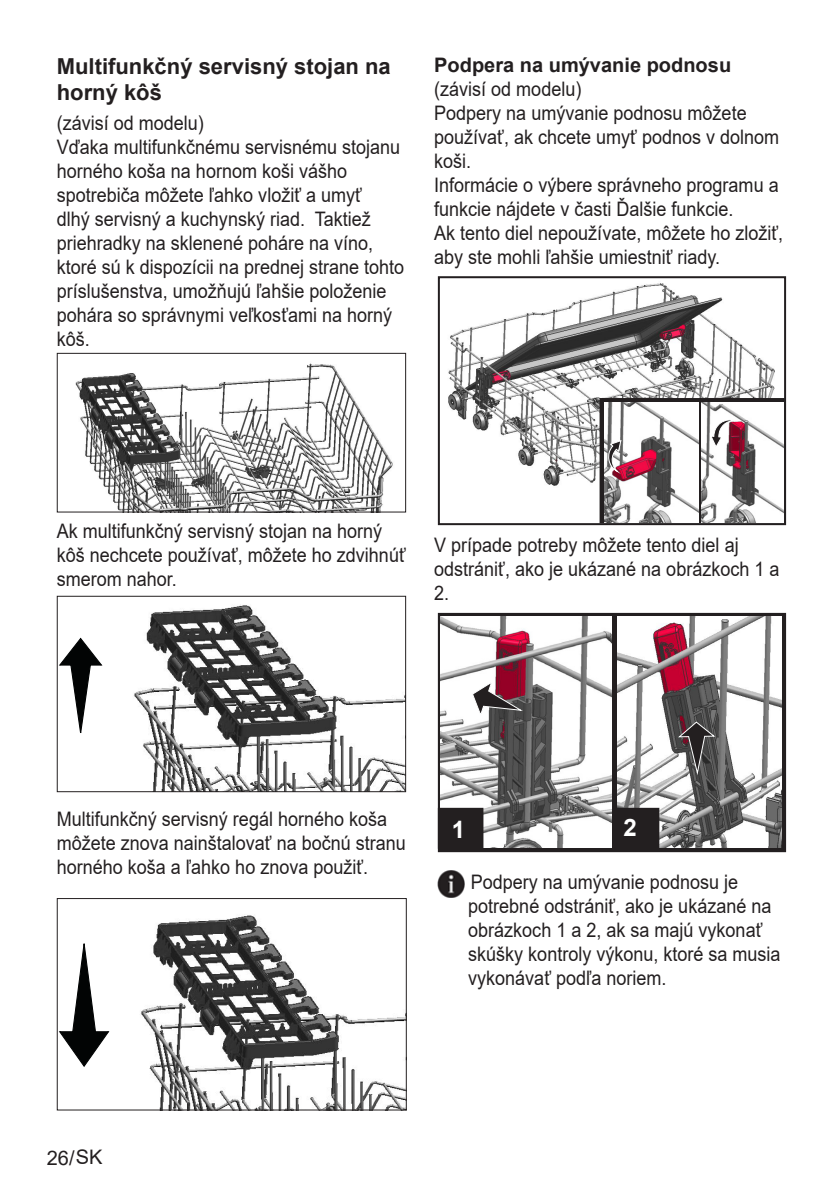
<style>
.page{position:relative;width:840px;height:1191px;background:#fff}
.page>*{position:absolute;margin:0;border:0;box-sizing:border-box;transform-origin:0 0}
.t1{font:700 24px "Arial";color:#fff}
.Baslik{font:700 22px/26.4px "Arial";color:#231f20}
.Yazi_alanlari{font:20px/24px "Arial";color:#231f20;scale:.9 1}
.Girintili_Yazi{font:20px/24px "Arial";color:#231f20;scale:.9 1}
.Alt_Baslik{font:700 20px "Arial";color:#231f20}
.Yazi_alanlari-2{font:20px "Arial";color:#231f20}
</style>
<div class="page">
<img style="left:75px;top:363px;width:318px;height:147px">
<div style="left:57px;top:353px;width:349px;height:159px;border:1px solid #231f20"></div>
<img style="left:102px;top:604px;width:302px;height:186px">
<svg style="left:59px;top:637px;width:43px;height:96px"></svg>
<div style="left:57px;top:596px;width:349px;height:196px;border:1px solid #231f20"></div>
<img style="left:109px;top:915px;width:295px;height:193px">
<svg style="left:59px;top:943px;width:50px;height:124px"></svg>
<div style="left:57px;top:898px;width:349px;height:212px;border:1px solid #231f20"></div>
<img style="left:448px;top:276px;width:339px;height:230px">
<div style="left:437px;top:276px;width:348px;height:249px;border:2px solid #231f20"></div>
<svg style="left:602px;top:401px;width:179px;height:119px"></svg>
<div style="left:599px;top:398px;width:185px;height:125px;border:2px solid #231f20"></div>
<img style="left:701px;top:403px;width:81px;height:119px">
<img style="left:604px;top:403px;width:93px;height:119px">
<svg style="left:608px;top:440px;width:13px;height:34px"></svg>
<svg style="left:709px;top:419px;width:29px;height:29px"></svg>
<svg style="left:440px;top:616px;width:342px;height:233px;fill:#231f20"></svg>
<div style="left:437px;top:613px;width:348px;height:239px;border:2px solid #231f20"></div>
<img style="left:440px;top:616px;width:171px;height:231px">
<img style="left:616px;top:617px;width:165px;height:230px">
<svg style="left:471px;top:680px;width:54px;height:38px"></svg>
<svg style="left:676px;top:721px;width:40px;height:56px;background:#605d5e"></svg>
<div style="left:438px;top:809px;width:44px;height:38px;background:#231f20"></div>
<div style="left:437px;top:808px;width:46px;height:40px;border:2px solid #231f20"></div>
<div style="left:614px;top:809px;width:44px;height:38px;background:#231f20"></div>
<div style="left:613px;top:808px;width:46px;height:40px;border:2px solid #231f20"></div>
<img style="left:437px;top:870px;width:28px;height:27px">
<p class="Baslik" style="left:57px;top:53px;width:335px">Multifunkčný servisný stojan na horný kôš</p>
<p class="Yazi_alanlari" style="left:57px;top:111px;width:165px">(závisí od modelu)</p>
<p class="Yazi_alanlari" style="left:57px;top:135px;width:387px">Vďaka multifunkčnému servisnému stojanu horného koša na hornom koši vášho spotrebiča môžete ľahko vložiť a umyť<br>dlhý servisný a kuchynský riad. Taktiež priehradky na sklenené poháre na víno, ktoré sú k dispozícii na prednej strane tohto príslušenstva, umožňujú ľahšie položenie pohára so správnymi veľkosťami na horný kôš.</p>
<p class="Alt_Baslik" style="left:434px;top:51px;width:298px">Podpera na umývanie podnosu</p>
<p class="Yazi_alanlari" style="left:434px;top:77px;width:165px">(závisí od modelu)</p>
<p class="Yazi_alanlari" style="left:434px;top:101px;width:384px">Podpery na umývanie podnosu môžete používať, ak chcete umyť podnos v dolnom koši.</p>
<p class="Yazi_alanlari" style="left:434px;top:173px;width:384px">Informácie o výbere správneho programu a funkcie nájdete v časti Ďalšie funkcie.</p>
<p class="Yazi_alanlari" style="left:434px;top:221px;width:389px">Ak tento diel nepoužívate, môžete ho zložiť, aby ste mohli ľahšie umiestniť riady.</p>
<p class="Yazi_alanlari" style="left:57px;top:519px;width:389px">Ak multifunkčný servisný stojan na horný kôš nechcete používať, môžete ho zdvihnúť smerom nahor.</p>
<p class="Yazi_alanlari" style="left:434px;top:533px;width:385px">V prípade potreby môžete tento diel aj odstrániť, ako je ukázané na obrázkoch 1 a<br>2.</p>
<p class="Yazi_alanlari" style="left:57px;top:807px;width:389px">Multifunkčný servisný regál horného koša môžete znova nainštalovať na bočnú stranu horného koša a ľahko ho znova použiť.</p>
<p class="t1" style="left:451px;top:812px;width:15px">1</p>
<p class="t1" style="left:623px;top:811px;width:15px">2</p>
<p class="Girintili_Yazi" style="left:468px;top:869px;width:348px">Podpery na umývanie podnosu je potrebné odstrániť, ako je ukázané na obrázkoch 1 a 2, ak sa majú vykonať skúšky kontroly výkonu, ktoré sa musia vykonávať podľa noriem.</p>
<p class="Yazi_alanlari-2" style="left:47px;top:1143px;width:57px">26/SK</p>
</div>
